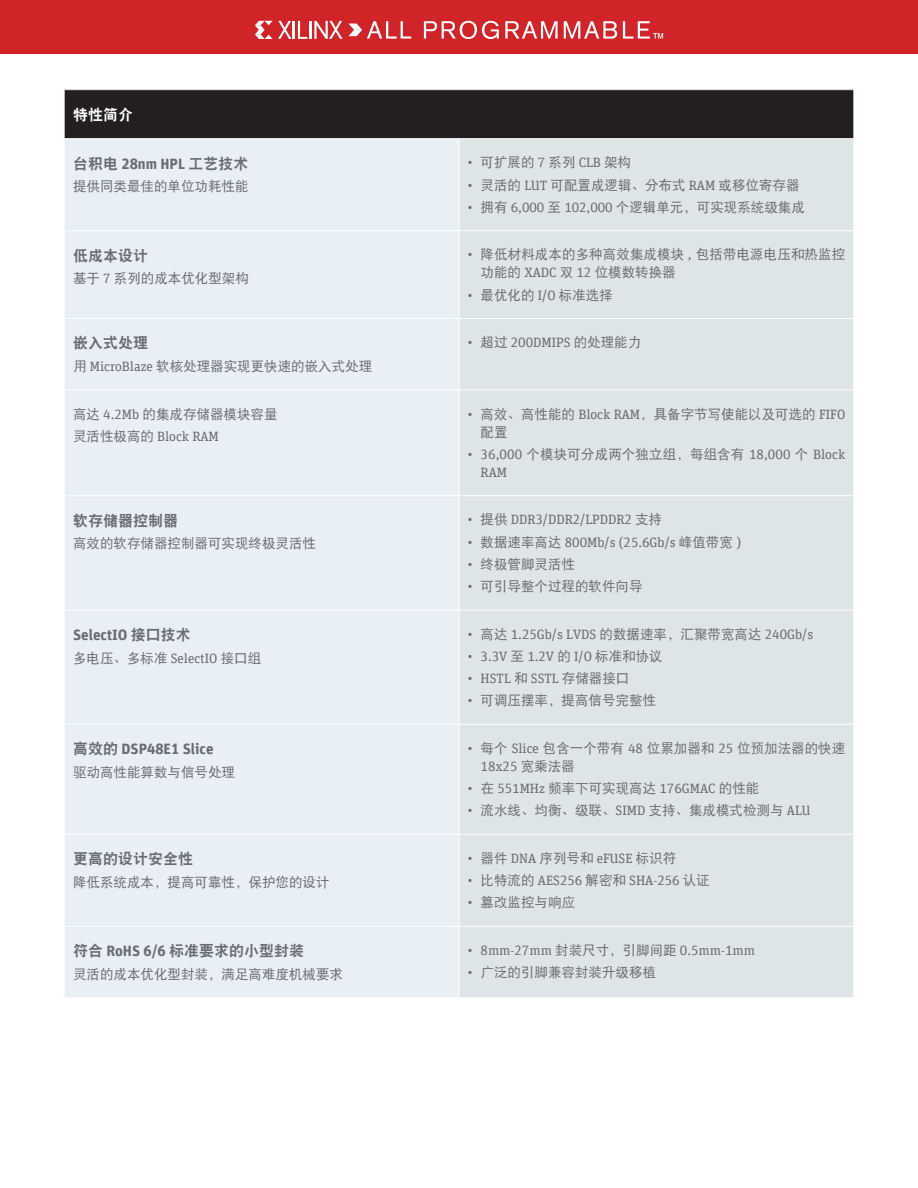
<style>
.page{position:relative;width:918px;height:1188px;background:#fff}
.page>*{position:absolute;margin:0;border:0;box-sizing:border-box;transform-origin:0 0}
.段落样式1{font:15px "DFP Hei W9";color:#6a6d72}
.段落样式1-2{font:700 15px "Unit Offc Pro";color:#6a6d72}
.表标题{font:15px "DFP Hei W9";color:#fff}
.表文{font:13.5px/18px "DFP Hei W5";color:#6a6d72}
.表文-2{font:13.5px/18px "Unit Slab Offc Pro";color:#6a6d72}
.s1{font-family:"Unit Offc Pro";font-weight:700}
.s2{font-family:"Unit Slab Offc Pro"}
.s3{font-family:"DFP Hei W5"}
.s4{font-family:"DFP Hei W9";font-weight:400}
</style>
<div class="page">
<div style="left:0;top:0;width:918px;height:54px;background:#d12429"></div>
<svg style="left:424px;top:21px;width:75px;height:18px"></svg>
<svg style="left:505px;top:21px;width:53px;height:18px"></svg>
<svg style="left:564px;top:21px;width:53px;height:18px"></svg>
<svg style="left:623px;top:21px;width:40px;height:18px"></svg>
<svg style="left:349px;top:21px;width:62px;height:18px"></svg>
<svg style="left:255px;top:21px;width:87px;height:18px"></svg>
<div style="left:64px;top:90px;width:790px;height:49px;background:#231f20"></div>
<div style="left:65px;top:139px;width:394px;height:858px;background:#e8eff5"></div>
<div style="left:460px;top:139px;width:393px;height:858px;background:#dde5e6"></div>
<hr style="left:64px;top:90px;width:1px;height:48px;background:#fff">
<hr style="left:853px;top:90px;width:1px;height:48px;background:#fff">
<hr style="left:64px;top:138px;width:395px;height:1px;background:#fff">
<hr style="left:459px;top:138px;width:395px;height:1px;background:#fff">
<hr style="left:64px;top:230px;width:395px;height:1px;background:#fff">
<hr style="left:459px;top:230px;width:395px;height:1px;background:#fff">
<hr style="left:64px;top:318px;width:395px;height:1px;background:#fff">
<hr style="left:459px;top:318px;width:395px;height:1px;background:#fff">
<hr style="left:64px;top:390px;width:395px;height:1px;background:#fff">
<hr style="left:459px;top:390px;width:395px;height:1px;background:#fff">
<hr style="left:64px;top:495px;width:395px;height:1px;background:#fff">
<hr style="left:459px;top:495px;width:395px;height:1px;background:#fff">
<hr style="left:64px;top:610px;width:395px;height:1px;background:#fff">
<hr style="left:459px;top:610px;width:395px;height:1px;background:#fff">
<hr style="left:64px;top:724px;width:395px;height:1px;background:#fff">
<hr style="left:459px;top:724px;width:395px;height:1px;background:#fff">
<hr style="left:64px;top:834px;width:395px;height:1px;background:#fff">
<hr style="left:459px;top:834px;width:395px;height:1px;background:#fff">
<hr style="left:64px;top:926px;width:395px;height:1px;background:#fff">
<hr style="left:459px;top:926px;width:395px;height:1px;background:#fff">
<p class="表标题" style="left:73px;top:107px;width:61px">特性简介</p>
<p class="段落样式1" style="left:73px;top:156px;width:177px">台积电 <span class="s1">28nm HPL</span> 工艺技术</p>
<p class="表文" style="left:73px;top:177px;width:177px">提供同类最佳的单位功耗性能</p>
<p class="段落样式1" style="left:73px;top:248px;width:76px">低成本设计</p>
<p class="表文" style="left:73px;top:269px;width:177px">基于 <span class="s2">7</span> 系列的成本优化型架构</p>
<p class="段落样式1" style="left:73px;top:335px;width:76px">嵌入式处理</p>
<p class="表文" style="left:73px;top:357px;width:301px">用 <span class="s2">MicroBlaze</span> 软核处理器实现更快速的嵌入式处理</p>
<p class="表文" style="left:73px;top:405px;width:206px">高达 <span class="s2">4.2Mb</span> 的集成存储器模块容量</p>
<p class="表文-2" style="left:73px;top:427px;width:147px"><span class="s3">灵活性极高的</span> Block RAM</p>
<p class="段落样式1" style="left:73px;top:513px;width:106px">软存储器控制器</p>
<p class="表文" style="left:73px;top:535px;width:244px">高效的软存储器控制器可实现终极灵活性</p>
<p class="段落样式1-2" style="left:73px;top:624px;width:119px">SelectIO <span class="s4">接口技术</span></p>
<p class="表文" style="left:73px;top:649px;width:190px">多电压、多标准 <span class="s2">SelectIO</span> 接口组</p>
<p class="段落样式1-2" style="left:73px;top:738px;width:142px"><span class="s4">高效的</span> DSP48E1 Slice</p>
<p class="表文" style="left:73px;top:763px;width:163px">驱动高性能算数与信号处理</p>
<p class="段落样式1" style="left:73px;top:851px;width:121px">更高的设计安全性</p>
<p class="表文" style="left:73px;top:873px;width:258px">降低系统成本，提高可靠性，保护您的设计</p>
<p class="段落样式1" style="left:73px;top:943px;width:233px">符合 <span class="s1">RoHS 6/6</span> 标准要求的小型封装</p>
<p class="表文" style="left:73px;top:965px;width:271px">灵活的成本优化型封装，满足高难度机械要求</p>
<p class="表文" style="left:468px;top:153px;width:165px"><span class="s2">•</span> 可扩展的 <span class="s2">7</span> 系列 <span class="s2">CLB</span> 架构</p>
<p class="表文" style="left:468px;top:176px;width:333px"><span class="s2">•</span> 灵活的 <span class="s2">LUT</span> 可配置成逻辑、分布式 <span class="s2">RAM</span> 或移位寄存器</p>
<p class="表文" style="left:468px;top:198px;width:339px"><span class="s2">•</span> 拥有 <span class="s2">6,000</span> 至 <span class="s2">102,000</span> 个逻辑单元，可实现系统级集成</p>
<p class="表文" style="left:481px;top:245px;width:366px;text-indent:-13px"><span class="s2">•</span> 降低材料成本的多种高效集成模块 <span class="s2">,</span> 包括带电源电压和热监控功能的 <span class="s2">XADC</span> 双 <span class="s2">12</span> 位模数转换器</p>
<p class="表文" style="left:468px;top:286px;width:147px"><span class="s2">•</span> 最优化的 <span class="s2">I/O</span> 标准选择</p>
<p class="表文-2" style="left:468px;top:333px;width:175px">• <span class="s3">超过</span> 200DMIPS <span class="s3">的处理能力</span></p>
<p class="表文" style="left:481px;top:405px;width:366px;text-indent:-13px"><span class="s2">•</span> 高效、高性能的 <span class="s2">Block RAM</span>，具备字节写使能以及可选的 <span class="s2">FIFO</span>配置</p>
<p class="表文-2" style="left:481px;top:445px;width:366px;text-indent:-13px">• 36,000 <span class="s3">个模块可分成两个独立组，每组含有</span> 18,000 <span class="s3">个</span> Block<br>RAM</p>
<p class="表文-2" style="left:468px;top:510px;width:196px">• <span class="s3">提供</span> DDR3/DDR2/LPDDR2 <span class="s3">支持</span></p>
<p class="表文-2" style="left:468px;top:533px;width:275px">• <span class="s3">数据速率高达</span> 800Mb/s (25.6Gb/s <span class="s3">峰值带宽</span> )</p>
<p class="表文" style="left:468px;top:555px;width:109px"><span class="s2">•</span> 终极管脚灵活性</p>
<p class="表文" style="left:468px;top:577px;width:176px"><span class="s2">•</span> 可引导整个过程的软件向导</p>
<p class="表文-2" style="left:468px;top:625px;width:347px">• <span class="s3">高达</span> 1.25Gb/s LVDS <span class="s3">的数据速率，汇聚带宽高达</span> 240Gb/s</p>
<p class="表文-2" style="left:468px;top:647px;width:196px">• 3.3V <span class="s3">至</span> 1.2V <span class="s3">的</span> I/O <span class="s3">标准和协议</span></p>
<p class="表文-2" style="left:468px;top:669px;width:163px">• HSTL <span class="s3">和</span> SSTL <span class="s3">存储器接口</span></p>
<p class="表文" style="left:468px;top:692px;width:190px"><span class="s2">•</span> 可调压摆率，提高信号完整性</p>
<p class="表文" style="left:481px;top:739px;width:366px;text-indent:-13px"><span class="s2">•</span> 每个 <span class="s2">Slice</span> 包含一个带有 <span class="s2">48</span> 位累加器和 <span class="s2">25</span> 位预加法器的快速<br><span class="s2">18x25</span> 宽乘法器</p>
<p class="表文-2" style="left:468px;top:779px;width:293px">• <span class="s3">在</span> 551MHz <span class="s3">频率下可实现高达</span> 176GMAC <span class="s3">的性能</span></p>
<p class="表文" style="left:468px;top:802px;width:344px"><span class="s2">•</span> 流水线、均衡、级联、<span class="s2">SIMD</span> 支持、集成模式检测与 <span class="s2">ALU</span></p>
<p class="表文-2" style="left:468px;top:849px;width:210px">• <span class="s3">器件</span> DNA <span class="s3">序列号和</span> eFUSE <span class="s3">标识符</span></p>
<p class="表文-2" style="left:468px;top:871px;width:244px">• <span class="s3">比特流的</span> AES256 <span class="s3">解密和</span> SHA-256 <span class="s3">认证</span></p>
<p class="表文" style="left:468px;top:894px;width:109px"><span class="s2">•</span> 篡改监控与响应</p>
<p class="表文-2" style="left:468px;top:941px;width:289px">• 8mm-27mm <span class="s3">封装尺寸，引脚间距</span> 0.5mm-1mm</p>
<p class="表文" style="left:468px;top:963px;width:190px"><span class="s2">•</span> 广泛的引脚兼容封装升级移植</p>
</div>
